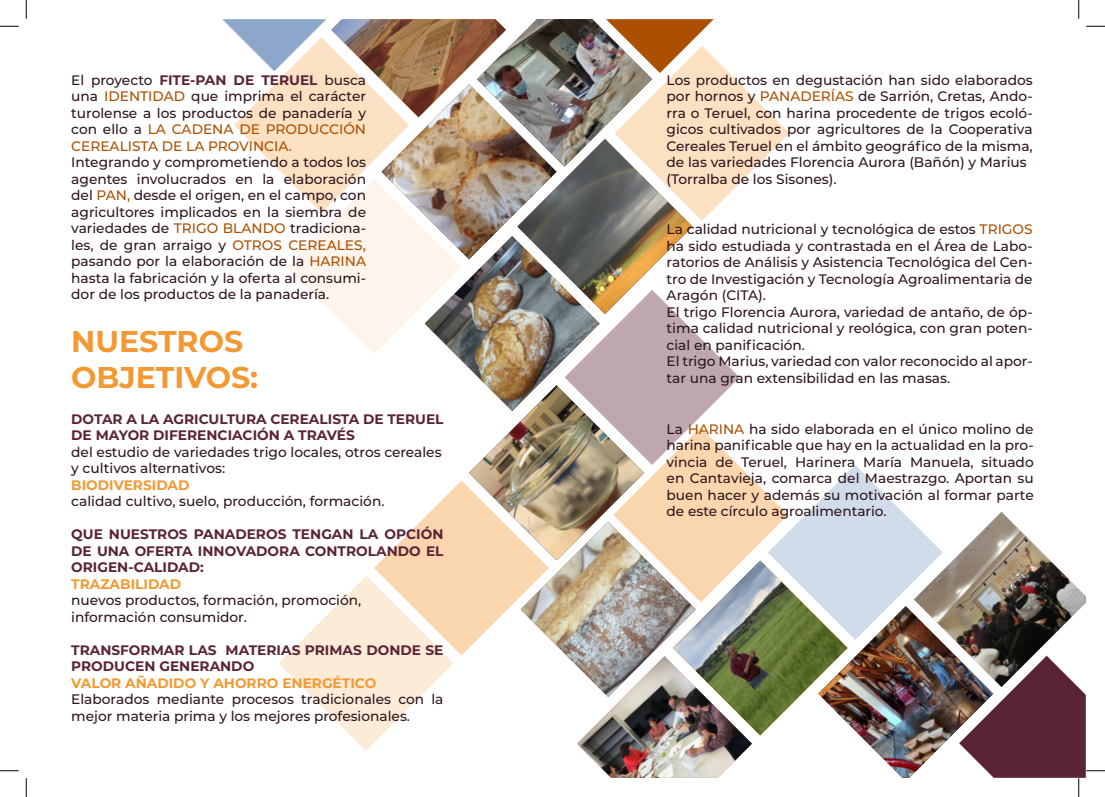
<style>
.page{position:relative;width:1105px;height:797px;background:#fff}
.page>*{position:absolute;margin:0;border:0;box-sizing:border-box;transform-origin:0 0}
.t1{font:700 30px "Montserrat";color:#f39933}
.t2{font:500 13.75px/16.5px "Montserrat";color:#2e161d;text-align:justify}
.t3{font:700 13.75px/16.5px "Montserrat";color:#5b2337;text-align:justify}
.t4{font:700 13.75px "Montserrat";color:#f39933}
.s1{font-weight:700;color:#5b2337}
.s2{color:#ab4f01}
</style>
<div class="page">
<svg style="left:0;top:25px;width:19px;height:2px"></svg>
<svg style="left:0;top:770px;width:19px;height:1px"></svg>
<svg style="left:25px;top:0;width:2px;height:19px"></svg>
<svg style="left:25px;top:778px;width:2px;height:19px"></svg>
<img style="left:222px;top:0;width:883px;height:797px">
<p class="t2" style="left:71px;top:71px;width:296px">El proyecto <span class="s1">FITE-PAN DE TERUEL</span> busca una <span class="s2">IDENTIDAD</span> que imprima el carácter turolense a los productos de panadería y con ello a <span class="s2">LA CADENA DE PRODUCCIÓN CEREALISTA DE LA PROVINCIA.</span></p>
<p class="t2" style="left:71px;top:153px;width:296px">Integrando y comprometiendo a todos los agentes involucrados en la elaboración del <span class="s2">PAN,</span> desde el origen, en el campo, con agricultores implicados en la siembra de variedades de <span class="s2">TRIGO BLANDO</span> tradiciona&shy;les, de gran arraigo y <span class="s2">OTROS CEREALES, </span>pasando por la elaboración de la <span class="s2">HARINA </span>hasta la fabricación y la oferta al consumi&shy;dor de los productos de la panadería.</p>
<p class="t1" style="left:71px;top:320px;width:173px">NUESTROS</p>
<p class="t1" style="left:71px;top:356px;width:188px">OBJETIVOS:</p>
<p class="t3" style="left:71px;top:409px;width:374px">DOTAR A LA AGRICULTURA CEREALISTA DE TERUEL</p>
<p class="t3" style="left:71px;top:426px;width:285px">DE MAYOR DIFERENCIACIÓN A TRAVÉS</p>
<p class="t2" style="left:71px;top:443px;width:372px">del estudio de variedades trigo locales, otros cereales</p>
<p class="t2" style="left:71px;top:459px;width:155px">y cultivos alternativos:</p>
<p class="t4" style="left:71px;top:475px;width:120px">BIODIVERSIDAD</p>
<p class="t2" style="left:71px;top:492px;width:315px">calidad cultivo, suelo, producción, formación.</p>
<p class="t3" style="left:71px;top:525px;width:374px">QUE NUESTROS PANADEROS TENGAN LA OPCIÓN DE UNA OFERTA INNOVADORA CONTROLANDO EL ORIGEN-CALIDAD:</p>
<p class="t4" style="left:71px;top:574px;width:111px">TRAZABILIDAD</p>
<p class="t2" style="left:71px;top:591px;width:292px">nuevos productos, formación, promoción,</p>
<p class="t2" style="left:71px;top:608px;width:177px">información consumidor.</p>
<p class="t3" style="left:71px;top:640px;width:374px">TRANSFORMAR LAS MATERIAS PRIMAS DONDE SE<br>PRODUCEN GENERANDO</p>
<p class="t4" style="left:71px;top:673px;width:307px">VALOR AÑADIDO Y AHORRO ENERGÉTICO</p>
<p class="t2" style="left:71px;top:690px;width:374px">Elaborados mediante procesos tradicionales con la mejor materia prima y los mejores profesionales.</p>
<p class="t2" style="left:667px;top:71px;width:368px">Los productos en degustación han sido elaborados por hornos y <span class="s2">PANADERÍAS</span> de Sarrión, Cretas, Ando&shy;rra o Teruel, con harina procedente de trigos ecoló&shy;gicos cultivados por agricultores de la Cooperativa Cereales Teruel en el ámbito geográfico de la misma, de las variedades Florencia Aurora (Bañón) y Marius</p>
<p class="t2" style="left:667px;top:170px;width:171px">(Torralba de los Sisones).</p>
<p class="t2" style="left:667px;top:220px;width:368px">La calidad nutricional y tecnológica de estos <span class="s2">TRIGOS </span>ha sido estudiada y contrastada en el Área de Labo&shy;ratorios de Análisis y Asistencia Tecnológica del Cen&shy;tro de Investigación y Tecnología Agroalimentaria de Aragón (CITA).</p>
<p class="t2" style="left:667px;top:303px;width:368px">El trigo Florencia Aurora, variedad de antaño, de óp&shy;tima calidad nutricional y reológica, con gran poten&shy;cial en panificación.</p>
<p class="t2" style="left:667px;top:352px;width:368px">El trigo Marius, variedad con valor reconocido al apor&shy;tar una gran extensibilidad en las masas.</p>
<p class="t2" style="left:667px;top:420px;width:369px">La <span class="s2">HARINA</span> ha sido elaborada en el único molino de harina panificable que hay en la actualidad en la pro&shy;vincia de Teruel, Harinera María Manuela, situado en Cantavieja, comarca del Maestrazgo. Aportan su buen hacer y además su motivación al formar parte de este círculo agroalimentario.</p>
</div>
